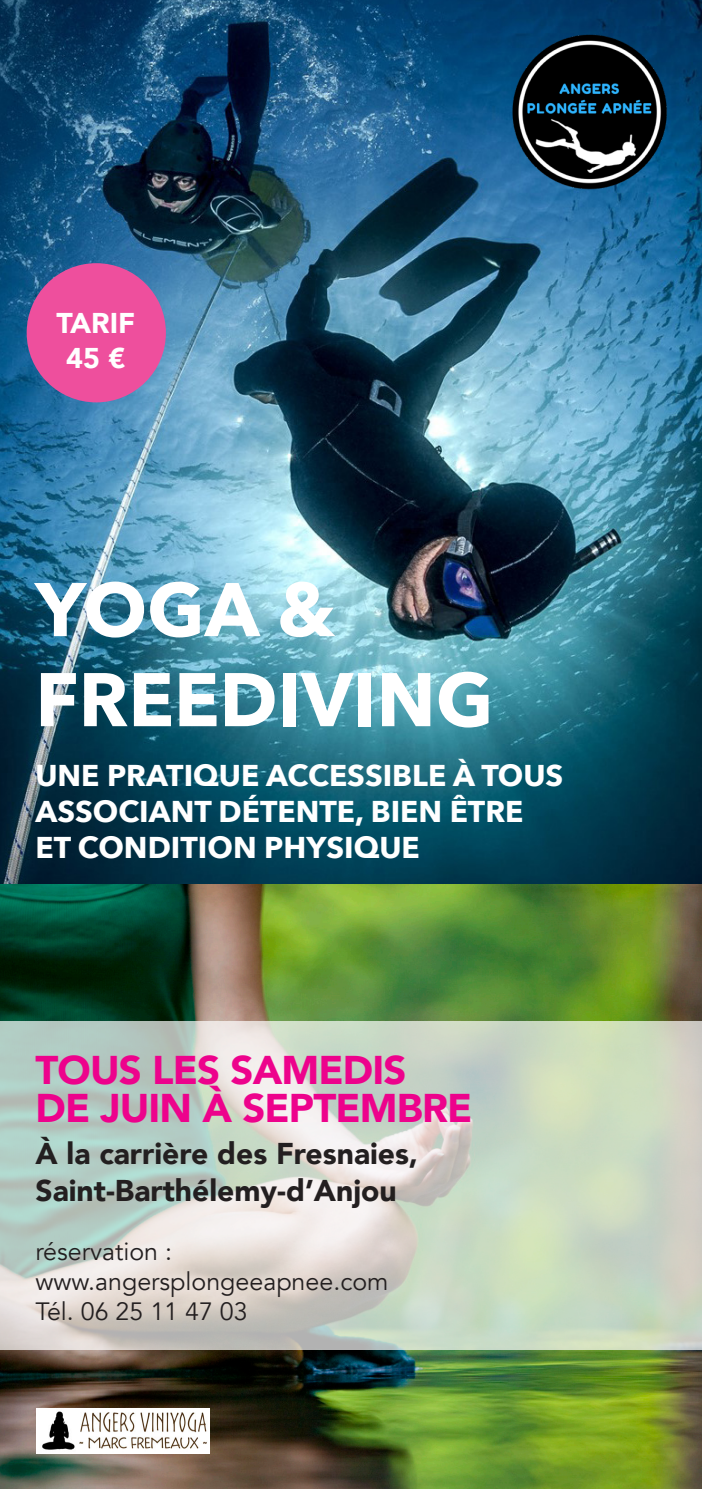
<style>
.page{position:relative;width:702px;height:1489px;background:#fff}
.page>*{position:absolute;margin:0;border:0;box-sizing:border-box;transform-origin:0 0}
.t1{font:700 75px/90px "Avenir Next";color:#fff}
.t2{font:900 40px/37.5px "Avenir";letter-spacing:-.02em;color:#ed028c}
.t3{font:700 30px/36px "Avenir Next";color:#fff}
.t4{font:900 30px/36px "Avenir";color:#231f20}
.t5{font:900 28.5px/34.2px "Avenir";color:#fff;text-align:center}
.t6{font:25px "Avenir";color:#231f20}
</style>
<div class="page">
<img style="left:0;top:0;width:702px;height:1488px">
<svg style="left:0;top:1020px;width:702px;height:329px;background:#cbd5c8"></svg>
<img style="left:496px;top:19px;width:186px;height:186px">
<div style="left:27px;top:263px;width:139px;height:139px;background:#ee4f9d;border-radius:50%"></div>
<img style="left:36px;top:1408px;width:173px;height:45px">
<p class="t5" style="left:56px;top:305px;width:80px">TARIF<br>45 €</p>
<p class="t1" style="left:35px;top:563px;width:459px">YOGA &amp;<br>FREEDIVING</p>
<p class="t3" style="left:35px;top:756px;width:529px">UNE PRATIQUE ACCESSIBLE À TOUS<br>ASSOCIANT DÉTENTE, BIEN ÊTRE<br>ET CONDITION PHYSIQUE</p>
<p class="t2" style="left:35px;top:1050px;width:438px">TOUS LES SAMEDIS<br>DE JUIN À SEPTEMBRE</p>
<p class="t4" style="left:35px;top:1135px;width:384px">À la carrière des Fresnaies,<br>Saint-Barthélemy-d’Anjou</p>
<p class="t6" style="left:35px;top:1236px;width:138px">réservation :</p>
<p class="t6" style="left:35px;top:1266px;width:354px">www.angersplongeeapnee.com</p>
<p class="t6" style="left:35px;top:1296px;width:214px">Tél. 06 25 11 47 03</p>
</div>
